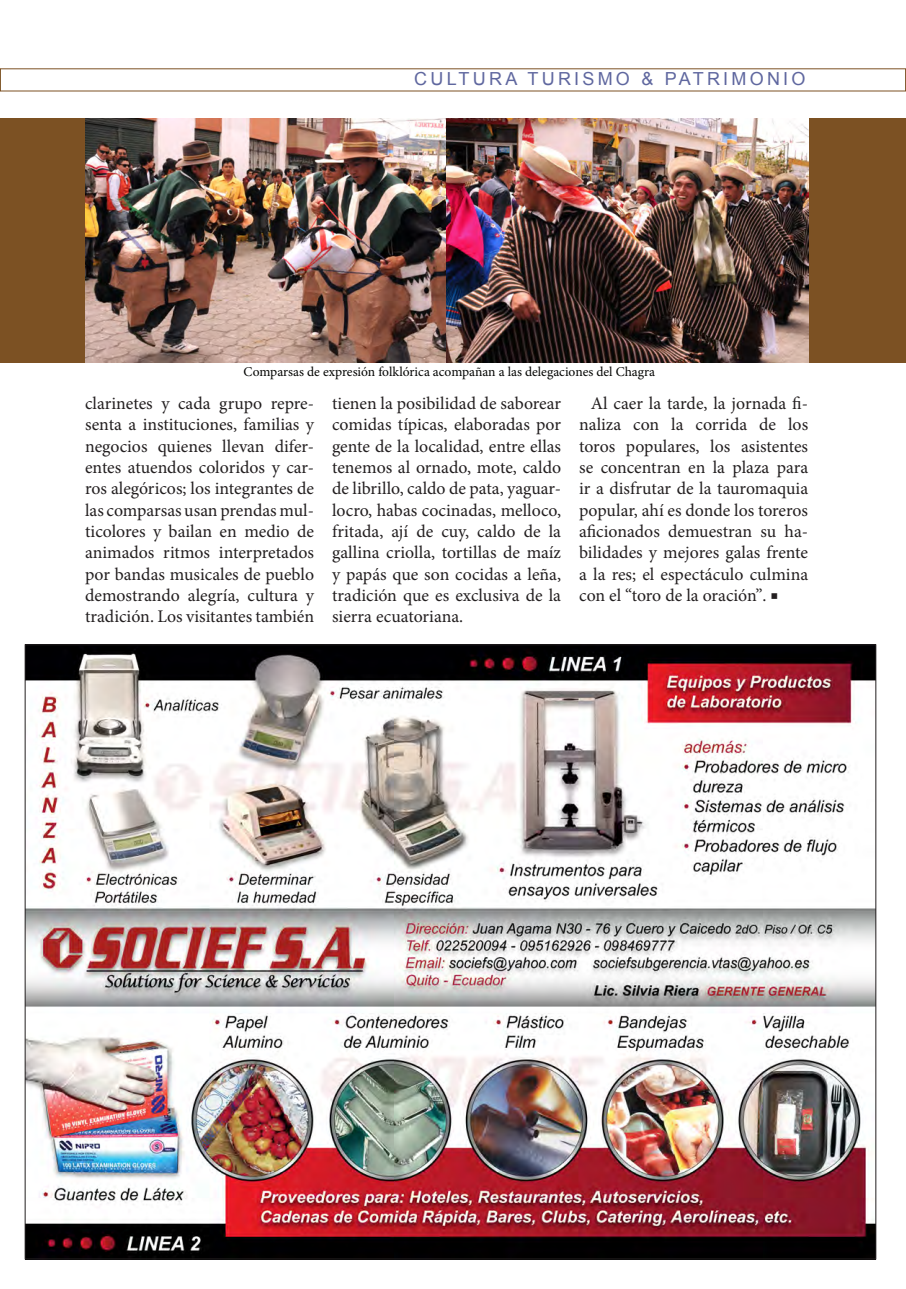
<style>
.page{position:relative;width:906px;height:1289px;background:#fff}
.page>*{position:absolute;margin:0;border:0;box-sizing:border-box;transform-origin:0 0}
.t1{font:18px "Arial";letter-spacing:.18em;color:#5f679f}
.t2{font:17.85px/21.3px "Minion Pro";color:#231f20;text-align:justify}
.t3{font:13.5px "Minion Pro";color:#040503}
.s1{font-size:17.7px}
.s2{font-size:19.5px}
</style>
<div class="page">
<div style="left:0;top:118px;width:906px;height:244px;background:#7c5123"></div>
<img style="left:85px;top:118px;width:361px;height:244px">
<img style="left:446px;top:118px;width:362px;height:244px">
<svg style="left:0;top:68px;width:1px;height:23px"></svg>
<img style="left:27px;top:646px;width:847px;height:611px">
<p class="t1" style="left:414px;top:67px;width:393px">CULTURA TURISMO &amp; PATRIMONIO</p>
<p class="t3" style="left:244px;top:362px;width:413px">Comparsas de expresión folklórica acompañan a las delegaciones del Chagra</p>
<p class="t2" style="left:85px;top:392px;width:230px">clarinetes y cada grupo repre&shy;senta a instituciones, familias y negocios quienes llevan difer&shy;entes atuendos coloridos y car&shy;ros alegóricos; los integrantes de las comparsas usan prendas mul&shy;ticolores y bailan en medio de animados ritmos interpretados por bandas musicales de pueblo demostrando alegría, cultura y tradición. Los visitantes también</p>
<p class="t2" style="left:332px;top:392px;width:230px">tienen la posibilidad de saborear comidas típicas, elaboradas por gente de la localidad, entre ellas tenemos al ornado, mote, caldo de librillo, caldo de pata, yaguar&shy;locro, habas cocinadas, melloco, fritada, ají de cuy, caldo de la gallina criolla, tortillas de maíz y papás que son cocidas a leña, tradición que es exclusiva de la sierra ecuatoriana.</p>
<p class="t2" style="left:579px;top:392px;width:230px;text-indent:12px">Al caer la tarde, la jornada fi&shy;naliza con la corrida de los toros populares, los asistentes se concentran en la plaza para ir a disfrutar de la tauromaquia popular, ahí es donde los toreros aficionados demuestran su ha&shy;bilidades y mejores galas frente a la res; el espectáculo culmina con el “toro de la oración”<span class="s1">.</span> <span class="s2">■</span></p>
</div>
